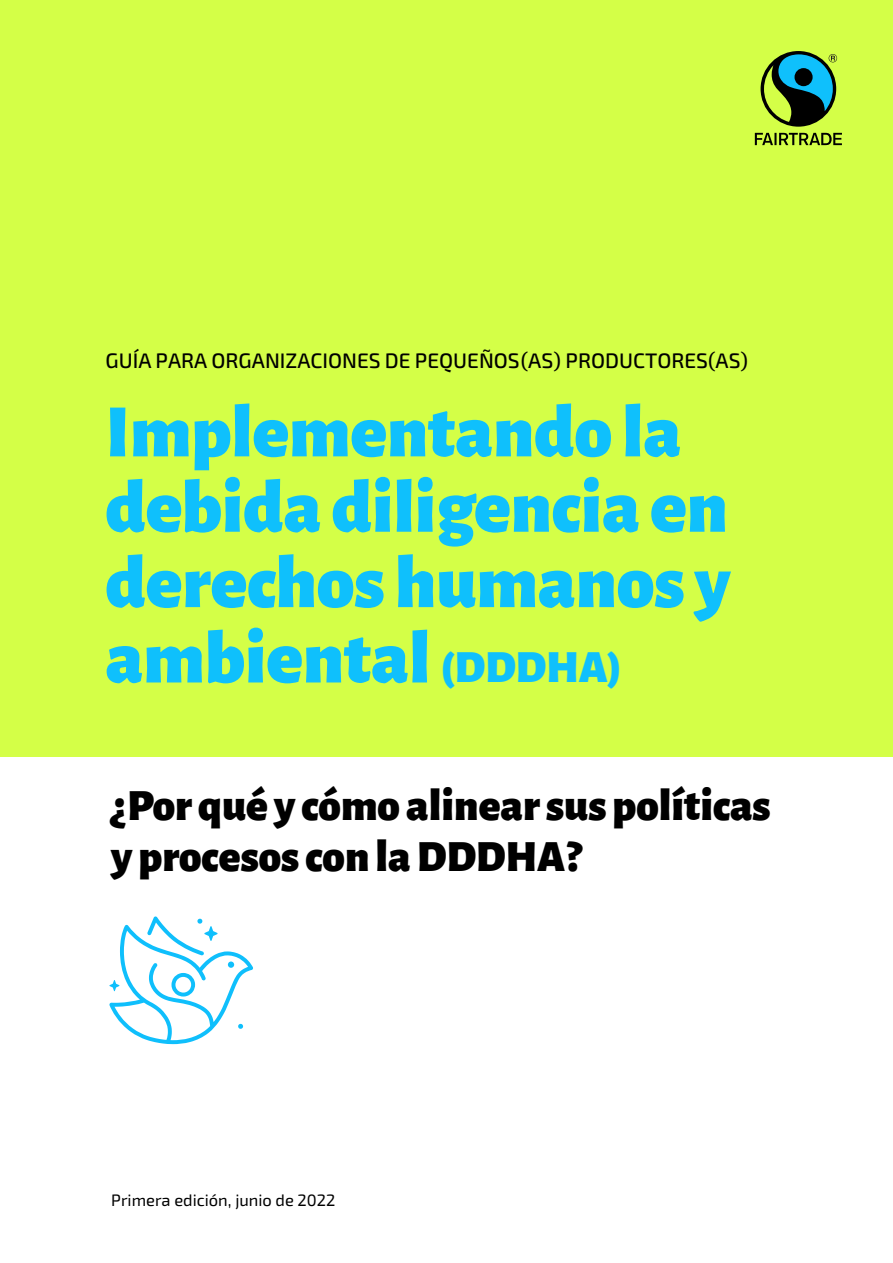
<style>
.page{position:relative;width:893px;height:1263px;background:#fff}
.page>*{position:absolute;margin:0;border:0;box-sizing:border-box;transform-origin:0 0}
.t1{font:900 75.3px/75.3px "Alegreya Sans";color:#0fc0fc}
.t2{font:900 45px/51px "Alegreya Sans";color:#000}
.t3{font:500 21px "Exo 2";color:#000}
.t4{font:16.5px "Exo 2";color:#000}
.s1{font-size:46.5px}
</style>
<div class="page">
<div style="left:0;top:0;width:893px;height:756px;background:#d4ff47"></div>
<svg style="left:755px;top:51px;width:87px;height:94px"></svg>
<svg style="left:109px;top:916px;width:144px;height:128px"></svg>
<p class="t3" style="left:106px;top:348px;width:644px">GUÍA PARA ORGANIZACIONES DE PEQUEÑOS(AS) PRODUCTORES(AS)</p>
<p class="t1" style="left:106px;top:388px;width:626px">Implementando la debida diligencia en derechos humanos y ambiental <span class="s1">(DDDHA)</span></p>
<p class="t2" style="left:111px;top:776px;width:661px">¿Por qué y cómo alinear sus políticas y procesos con la DDDHA?</p>
<p class="t4" style="left:111px;top:1191px;width:226px">Primera edición, junio de 2022</p>
</div>
